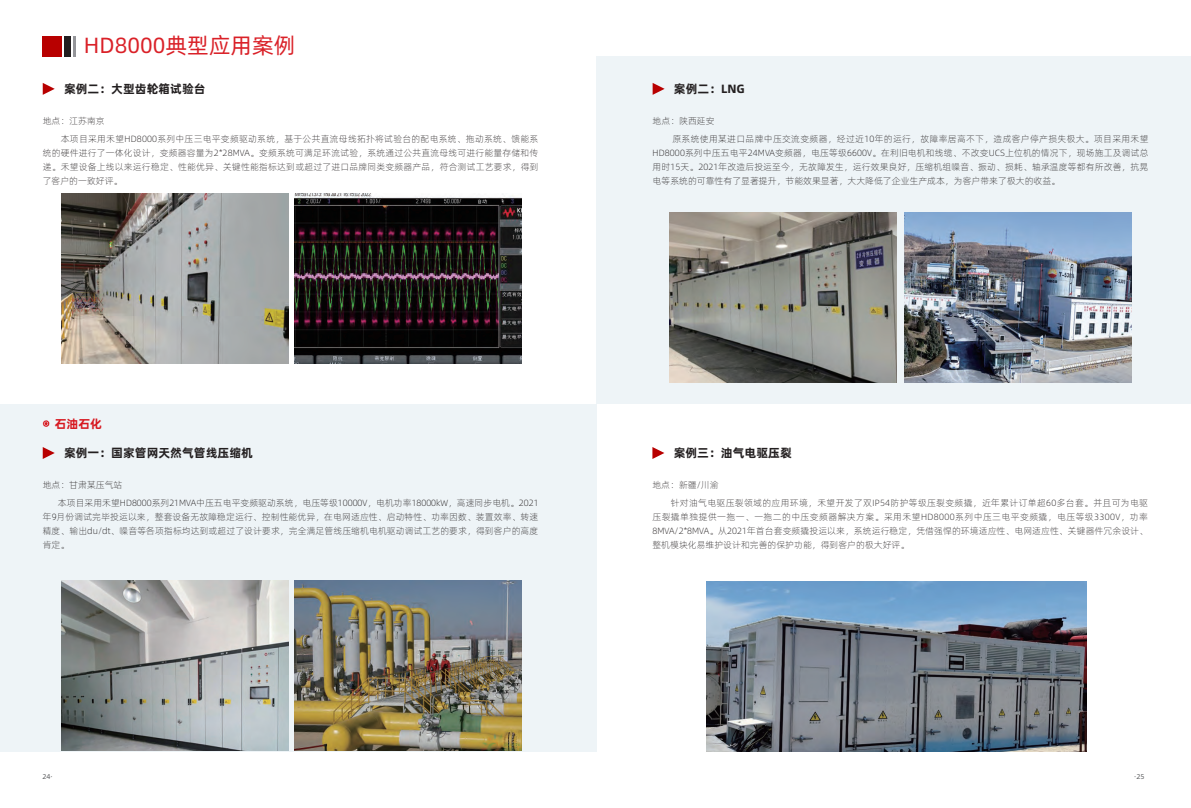
<style>
.page{position:relative;width:1191px;height:808px;background:#fff}
.page>*{position:absolute;margin:0;border:0;box-sizing:border-box;transform-origin:0 0}
.t1{font:22px "Alibaba Pu Hui Ti R";color:#da2128}
.t2{font:12px "Alibaba Pu Hui Ti B";color:#231f20}
.t3{font:12px "Alibaba Pu Hui Ti B";color:#d7171f}
.基本段落{font:9px/14px "Alibaba Pu Hui Ti L";letter-spacing:.005em;color:#231f20;text-align:justify}
.t4{font:7px "Alibaba Pu Hui Ti R";color:#57585a}
</style>
<div class="page">
<div style="left:43px;top:36px;width:19px;height:21px;background:#b80000"></div>
<div style="left:64px;top:36px;width:7px;height:21px;background:#231f20"></div>
<hr style="left:73px;top:36px;width:3px;height:21px;background:#949599">
<div style="left:0;top:404px;width:596px;height:347px;background:#eef4f7"></div>
<svg style="left:43px;top:83px;width:12px;height:12px"></svg>
<svg style="left:43px;top:447px;width:12px;height:12px"></svg>
<svg style="left:43px;top:420px;width:7px;height:7px"></svg>
<img style="left:294px;top:194px;width:227px;height:170px">
<img style="left:62px;top:194px;width:227px;height:170px">
<img style="left:62px;top:581px;width:227px;height:170px">
<img style="left:294px;top:581px;width:227px;height:170px">
<div style="left:596px;top:57px;width:595px;height:347px;background:#eef4f7"></div>
<svg style="left:652px;top:83px;width:12px;height:12px"></svg>
<svg style="left:652px;top:447px;width:12px;height:12px"></svg>
<img style="left:669px;top:213px;width:227px;height:170px">
<img style="left:904px;top:213px;width:227px;height:170px">
<img style="left:706px;top:581px;width:380px;height:170px">
<p class="t1" style="left:84px;top:29px;width:213px">HD8000典型应用案例</p>
<p class="t2" style="left:64px;top:79px;width:143px">案例二：大型齿轮箱试验台</p>
<p class="基本段落" style="left:43px;top:113px;width:63px">地点：江苏南京</p>
<p class="基本段落" style="left:43px;top:131px;width:497px">　　本项目采用禾望HD8000系列中压三电平变频驱动系统，基于公共直流母线拓扑将试验台的配电系统、拖动系统、馈能系统的硬件进行了一体化设计，变频器容量为2*28MVA。变频系统可满足环流试验，系统通过公共直流母线可进行能量存储和传递。禾望设备上线以来运行稳定、性能优异、关键性能指标达到或超过了进口品牌同类变频器产品，符合测试工艺要求，得到了客户的一致好评。</p>
<p class="t3" style="left:55px;top:414px;width:49px">石油石化</p>
<p class="t2" style="left:64px;top:443px;width:190px">案例一：国家管网天然气管线压缩机</p>
<p class="基本段落" style="left:43px;top:477px;width:81px">地点：甘肃某压气站</p>
<p class="基本段落" style="left:43px;top:495px;width:497px;text-indent:15px">本项目采用禾望HD8000系列21MVA中压五电平变频驱动系统，电压等级10000V，电机功率18000kW，高速同步电机。2021年9月份调试完毕投运以来，整套设备无故障稳定运行、控制性能优异，在电网适应性、启动特性、功率因数、装置效率、转速精度、输出du/dt、噪音等各项指标均达到或超过了设计要求，完全满足管线压缩机电机驱动调试工艺的要求，得到客户的高度肯定。</p>
<p class="t2" style="left:674px;top:79px;width:72px">案例二：LNG</p>
<p class="基本段落" style="left:652px;top:113px;width:63px">地点：陕西延安</p>
<p class="基本段落" style="left:652px;top:131px;width:497px;text-indent:20px">原系统使用某进口品牌中压交流变频器，经过近10年的运行，故障率居高不下，造成客户停产损失极大。项目采用禾望HD8000系列中压五电平24MVA变频器，电压等级6600V。在利旧电机和线缆、不改变UCS上位机的情况下，现场施工及调试总用时15天。2021年改造后投运至今，无故障发生，运行效果良好，压缩机组噪音、振动、损耗、轴承温度等都有所改善，抗晃电等系统的可靠性有了显著提升，节能效果显著，大大降低了企业生产成本，为客户带来了极大的收益。</p>
<p class="t2" style="left:673px;top:443px;width:120px">案例三：油气电驱压裂</p>
<p class="基本段落" style="left:652px;top:477px;width:68px">地点：新疆/川渝</p>
<p class="基本段落" style="left:652px;top:495px;width:497px">　　针对油气电驱压裂领域的应用环境，禾望开发了双IP54防护等级压裂变频撬，近年累计订单超60多台套。并且可为电驱压裂撬单独提供一拖一、一拖二的中压变频器解决方案。采用禾望HD8000系列中压三电平变频撬，电压等级3300V，功率8MVA/2*8MVA。从2021年首台套变频撬投运以来，系统运行稳定，凭借强悍的环境适应性、电网适应性、关键器件冗余设计、整机模块化易维护设计和完善的保护功能，得到客户的极大好评。</p>
<p class="t4" style="left:43px;top:771px;width:12px">24·</p>
<p class="t4" style="left:1134px;top:771px;width:12px">·25</p>
</div>
